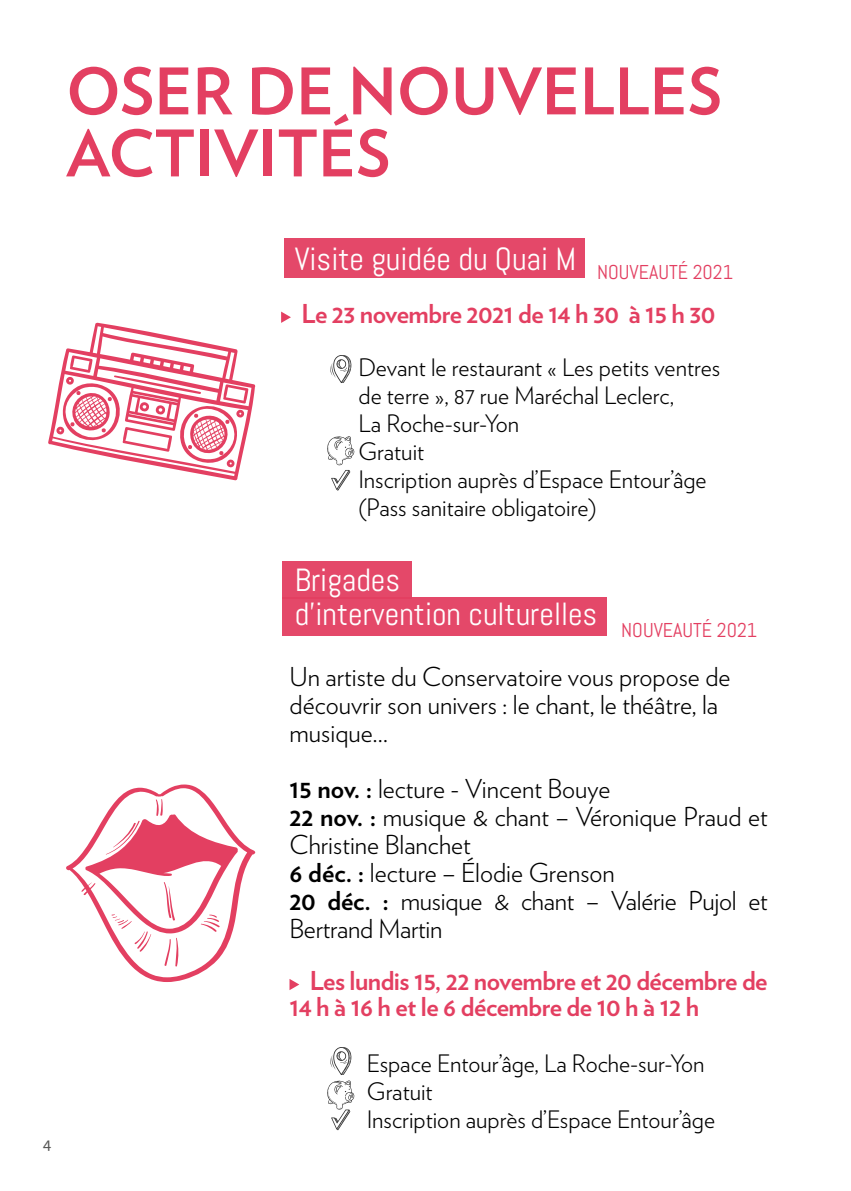
<style>
.page{position:relative;width:851px;height:1191px;background:#fff}
.page>*{position:absolute;margin:0;border:0;box-sizing:border-box;transform-origin:0 0}
.t1{font:700 64px/62px "Verlag";color:#e33f61}
.t2{font:32px/33.6px "Abel";color:#fff}
.t3{font:300 26px/28px "Verlag";color:#000}
.t4{font:700 26px/26px "Verlag";letter-spacing:-.02em;color:#e33f61}
.t5{font:300 24px/28px "Verlag";color:#000}
.t6{font:20px "Abel";color:#e33f61}
.s1{font-weight:700}
</style>
<div class="page">
<div style="left:282px;top:561px;width:129px;height:37px;background:#e44869"></div>
<div style="left:282px;top:597px;width:325px;height:38px;background:#e44869"></div>
<div style="left:283px;top:238px;width:301px;height:40px;background:#e44869"></div>
<svg style="left:289px;top:979px;width:10px;height:11px"></svg>
<svg style="left:281px;top:311px;width:10px;height:12px"></svg>
<svg style="left:330px;top:355px;width:21px;height:28px"></svg>
<svg style="left:327px;top:436px;width:27px;height:54px"></svg>
<svg style="left:327px;top:1047px;width:27px;height:83px"></svg>
<svg style="left:48px;top:323px;width:207px;height:157px"></svg>
<svg style="left:66px;top:784px;width:189px;height:198px"></svg>
<h1 class="t1" style="left:66px;top:57px;width:657px">OSER DE NOUVELLES<br>ACTIVITÉS</h1>
<p class="t2" style="left:295px;top:242px;width:283px">Visite guidée du Quai M</p>
<p class="t6" style="left:597px;top:260px;width:137px">NOUVEAUTÉ 2021</p>
<p class="t4" style="left:301px;top:299px;width:415px">Le 23 novembre 2021 de 14 h 30 à 15 h 30</p>
<p class="t5" style="left:358px;top:352px;width:363px">Devant le restaurant « Les petits ventres de terre », 87 rue Maréchal Leclerc,<br>La Roche-sur-Yon<br>Gratuit<br>Inscription auprès d’Espace Entour’âge (Pass sanitaire obligatoire)</p>
<p class="t2" style="left:294px;top:563px;width:304px">Brigades<br>d’intervention culturelles</p>
<p class="t6" style="left:621px;top:617px;width:137px">NOUVEAUTÉ 2021</p>
<p class="t3" style="left:289px;top:661px;width:442px">Un artiste du Conservatoire vous propose de découvrir son univers : le chant, le théâtre, la musique…</p>
<p class="t3" style="left:289px;top:773px;width:480px"><span class="s1">15 nov. :</span> lecture - Vincent Bouye<br><span class="s1">22 nov. :</span> musique &amp; chant – Véronique Praud et<br>Christine Blanchet<br><span class="s1">6 déc. :</span> lecture – Élodie Grenson<br><span class="s1">20 déc. :</span> musique &amp; chant – Valérie Pujol et<br>Bertrand Martin</p>
<p class="t4" style="left:289px;top:966px;width:479px;text-indent:20px">Les lundis 15, 22 novembre et 20 décembre de<br>14 h à 16 h et le 6 décembre de 10 h à 12 h</p>
<p class="t5" style="left:367px;top:1048px;width:349px">Espace Entour’âge, La Roche-sur-Yon<br>Gratuit<br>Inscription auprès d’Espace Entour’âge</p>
</div>
